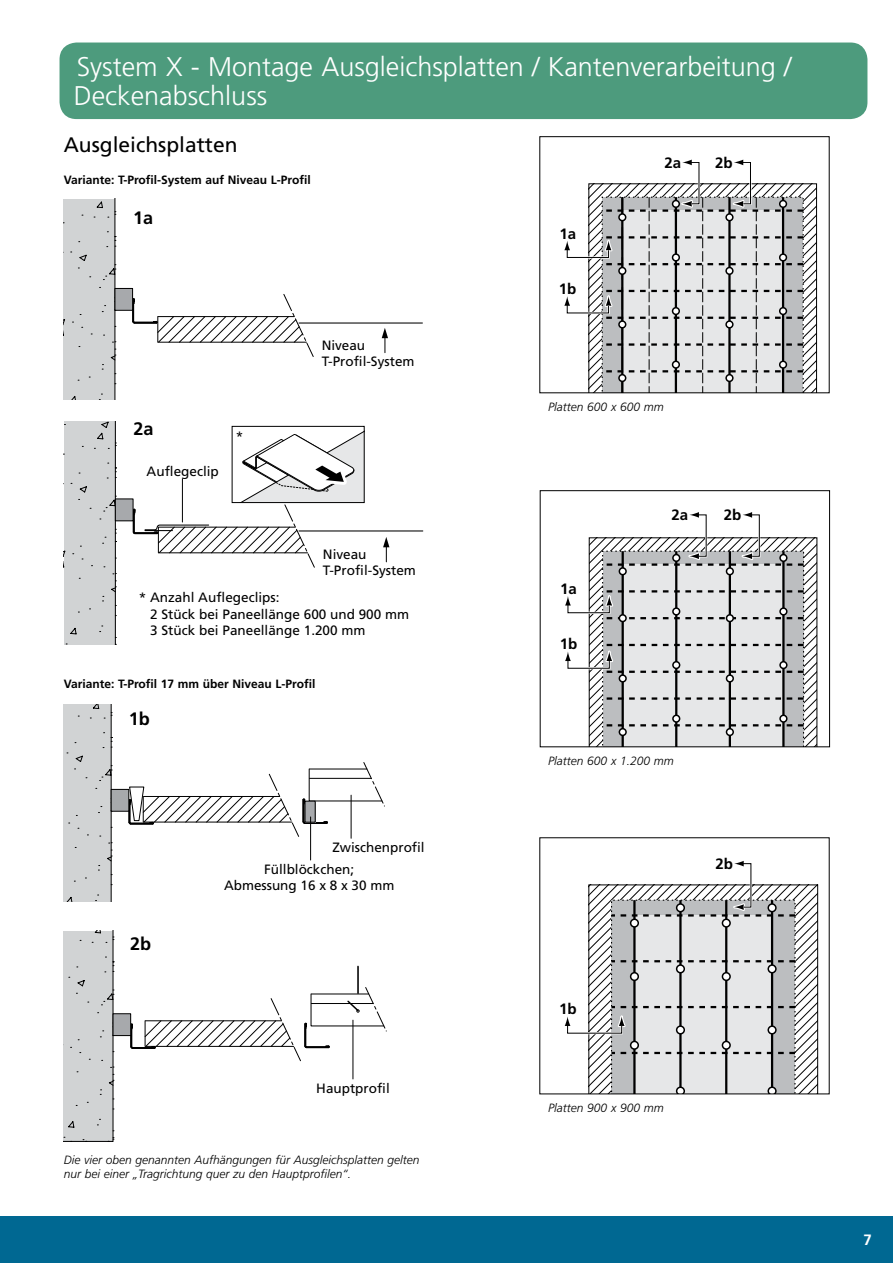
<style>
.page{position:relative;width:893px;height:1263px;background:#fff}
.page>*{position:absolute;margin:0;border:0;box-sizing:border-box;transform-origin:0 0}
.t1{font:300 27px/28.5px "Frutiger";color:#fff}
.t2{font:21px "Frutiger";color:#000}
.t3{font:700 18px "Frutiger";color:#000}
.t4{font:700 15px "Frutiger";color:#000}
.t5{font:700 15px "Frutiger";color:#fff}
.t6{font:13.5px/16.2px "Frutiger";color:#010101}
.t7{font:italic 300 12px/14.4px "Frutiger";color:#000}
.t8{font:700 12px "Frutiger";color:#000}
</style>
<div class="page">
<div style="left:0;top:1216px;width:893px;height:47px;background:#006892"></div>
<div style="left:60px;top:43px;width:807px;height:76px;background:#4d9b7d;border-radius:17px"></div>
<div style="left:64px;top:199px;width:52px;height:201px;background:#d1d3d4"></div>
<div style="left:115px;top:288px;width:18px;height:22px;background:#a7a9ac"></div>
<div style="left:115px;top:288px;width:18px;height:23px;border:1px solid #000"></div>
<svg style="left:132px;top:293px;width:182px;height:64px"></svg>
<hr style="left:299px;top:322px;width:123px;height:2px;background:#000">
<svg style="left:382px;top:328px;width:6px;height:25px"></svg>
<div style="left:64px;top:421px;width:52px;height:223px;background:#d1d3d4"></div>
<div style="left:115px;top:499px;width:18px;height:22px;background:#a7a9ac"></div>
<div style="left:115px;top:498px;width:18px;height:23px;border:1px solid #000"></div>
<hr style="left:299px;top:530px;width:124px;height:1px;background:#000">
<svg style="left:383px;top:537px;width:6px;height:25px"></svg>
<svg style="left:132px;top:426px;width:232px;height:142px"></svg>
<div style="left:232px;top:426px;width:133px;height:77px;border:1px solid #000"></div>
<div style="left:64px;top:704px;width:48px;height:197px;background:#d1d3d4"></div>
<div style="left:111px;top:789px;width:18px;height:22px;background:#a7a9ac"></div>
<div style="left:111px;top:789px;width:18px;height:23px;border:1px solid #000"></div>
<hr style="left:351px;top:795px;width:1px;height:43px;background:#000">
<hr style="left:310px;top:817px;width:1px;height:43px;background:#000">
<svg style="left:128px;top:762px;width:257px;height:75px"></svg>
<div style="left:64px;top:931px;width:50px;height:211px;background:#d1d3d4"></div>
<div style="left:113px;top:1014px;width:18px;height:21px;background:#a7a9ac"></div>
<div style="left:113px;top:1013px;width:18px;height:23px;border:1px solid #000"></div>
<hr style="left:353px;top:1020px;width:1px;height:59px;background:#000">
<hr style="left:357px;top:966px;width:2px;height:27px;background:#000">
<svg style="left:130px;top:986px;width:257px;height:76px"></svg>
<svg style="left:804px;top:183px;width:13px;height:208px"></svg>
<svg style="left:564px;top:160px;width:240px;height:231px"></svg>
<div style="left:539px;top:136px;width:291px;height:257px;border:1px solid #000"></div>
<svg style="left:804px;top:537px;width:13px;height:208px"></svg>
<svg style="left:565px;top:512px;width:239px;height:233px"></svg>
<div style="left:540px;top:490px;width:290px;height:257px;border:1px solid #000"></div>
<svg style="left:795px;top:884px;width:23px;height:208px"></svg>
<svg style="left:565px;top:861px;width:230px;height:231px"></svg>
<h1 class="t1" style="left:74px;top:53px;width:719px">System X - Montage Ausgleichsplatten / Kantenverarbeitung /<br>Deckenabschluss</h1>
<h2 class="t2" style="left:64px;top:133px;width:175px">Ausgleichsplatten</h2>
<p class="t8" style="left:64px;top:172px;width:248px">Variante: T-Profil-System auf Niveau L-Profil</p>
<h3 class="t3" style="left:133px;top:207px;width:22px">1a</h3>
<h3 class="t3" style="left:133px;top:418px;width:22px">2a</h3>
<p class="t6" style="left:147px;top:463px;width:74px">Auflegeclip</p>
<p class="t6" style="left:236px;top:428px;width:9px">*</p>
<p class="t6" style="left:322px;top:337px;width:94px">Niveau<br>T-Profil-System</p>
<p class="t6" style="left:323px;top:546px;width:95px">Niveau<br>T-Profil-System</p>
<p class="t6" style="left:150px;top:589px;width:261px;text-indent:-11px">* Anzahl Auflegeclips:<br>2 Stück bei Paneellänge 600 und 900 mm<br>3 Stück bei Paneellänge 1.200 mm</p>
<p class="t8" style="left:64px;top:676px;width:253px">Variante: T-Profil 17 mm über Niveau L-Profil</p>
<h3 class="t3" style="left:129px;top:708px;width:23px">1b</h3>
<h3 class="t3" style="left:130px;top:933px;width:23px">2b</h3>
<p class="t6" style="left:264px;top:836px;width:162px;line-height:21.8px;text-indent:68px">Zwischenprofil<br>Füllblöckchen;</p>
<p class="t6" style="left:224px;top:877px;width:172px">Abmessung 16 x 8 x 30 mm</p>
<p class="t6" style="left:316px;top:1080px;width:75px">Hauptprofil</p>
<p class="t7" style="left:64px;top:1152px;width:357px">Die vier oben genannten Aufhängungen für Ausgleichsplatten gelten nur bei einer „Tragrichtung quer zu den Hauptprofilen“.</p>
<p class="t4" style="left:559px;top:225px;width:18px">1a</p>
<p class="t4" style="left:559px;top:280px;width:19px">1b</p>
<p class="t4" style="left:664px;top:154px;width:18px">2a</p>
<p class="t4" style="left:715px;top:154px;width:19px">2b</p>
<p class="t7" style="left:548px;top:400px;width:117px">Platten 600 x 600 mm</p>
<p class="t4" style="left:560px;top:580px;width:18px">1a</p>
<p class="t4" style="left:560px;top:635px;width:19px">1b</p>
<p class="t4" style="left:671px;top:506px;width:18px">2a</p>
<p class="t4" style="left:724px;top:506px;width:19px">2b</p>
<p class="t7" style="left:548px;top:754px;width:127px">Platten 600 x 1.200 mm</p>
<p class="t4" style="left:715px;top:855px;width:19px">2b</p>
<p class="t4" style="left:559px;top:1000px;width:19px">1b</p>
<p class="t7" style="left:548px;top:1101px;width:117px">Platten 900 x 900 mm</p>
<p class="t5" style="left:863px;top:1231px;width:10px">7</p>
</div>
